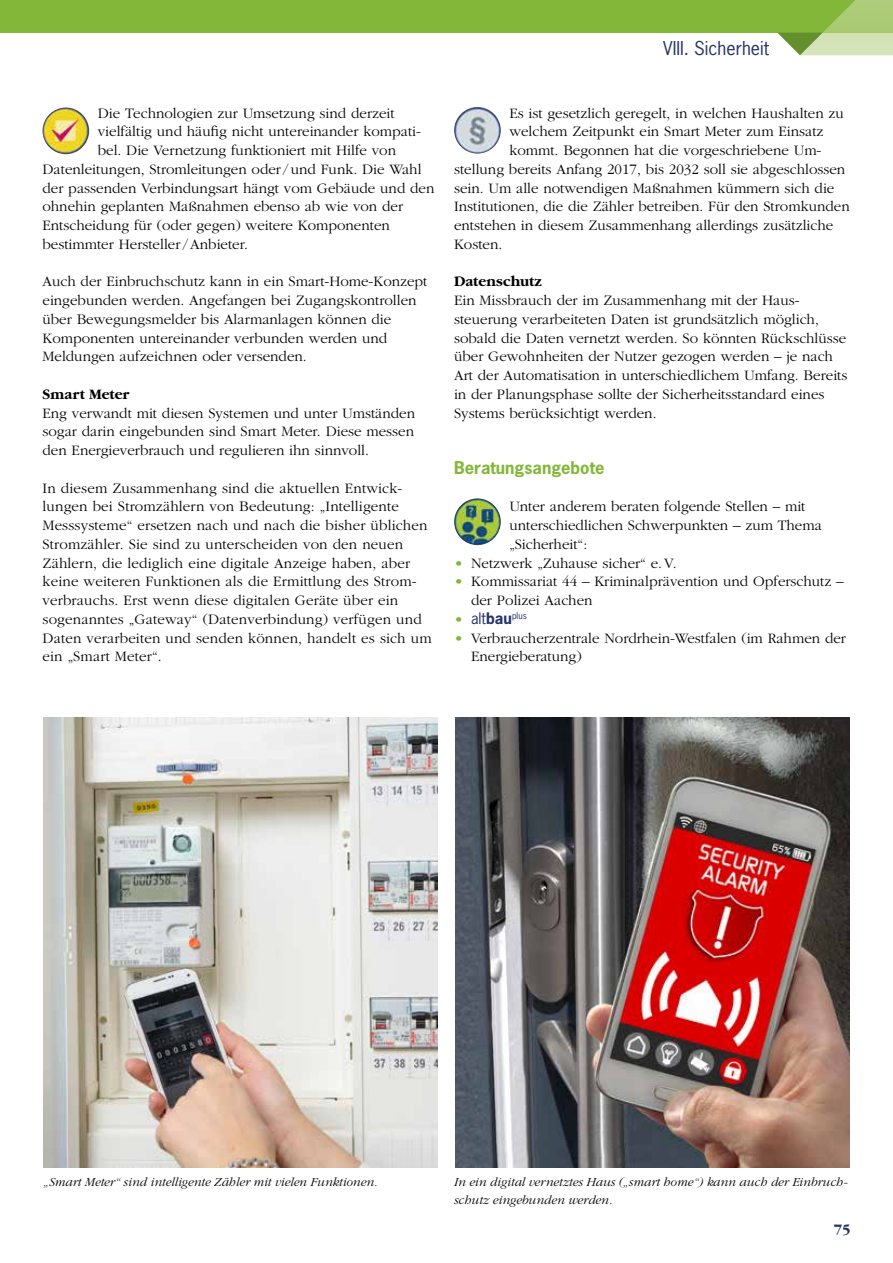
<style>
.page{position:relative;width:893px;height:1263px;background:#fff}
.page>*{position:absolute;margin:0;border:0;box-sizing:border-box;transform-origin:0 0}
.t1{font:18px "News Gothic Std";color:#233169}
.t2{font:700 16.5px "News Gothic Std";color:#82b739}
.t3{font:300 15px/18.8px "Garamond";color:#000}
.t4{font:700 15px "Garamond";color:#000}
.t5{font:700 15px "Garamond";color:#233169}
.t6{font:italic 300 12.75px/18px "Garamond";color:#000}
.t7{font:8.7px "News Gothic Std";color:#233169}
.s1{font-weight:700;color:#82b739}
.s2{font-family:"Garamond";font-weight:700;font-size:15px;color:#82b739}
.s3{font-size:15px}
.s4{font-weight:700;font-size:15px}
</style>
<div class="page">
<div style="left:0;top:0;width:893px;height:33px;background:#82b739"></div>
<svg style="left:778px;top:0;width:115px;height:55px"></svg>
<img style="left:455px;top:718px;width:394px;height:450px">
<img style="left:44px;top:718px;width:394px;height:450px">
<img style="left:43px;top:107px;width:46px;height:47px;border-radius:23px">
<img style="left:454px;top:107px;width:47px;height:47px;border-radius:23px">
<img style="left:454px;top:498px;width:47px;height:47px;border-radius:23px">
<p class="t1" style="left:663px;top:37px;width:107px">VIII. Sicherheit</p>
<p class="t3" style="left:98px;top:104px;width:298px">Die Technologien zur Umsetzung sind derzeit</p>
<p class="t3" style="left:98px;top:122px;width:325px">vielfältig und häufig nicht untereinander kompati-</p>
<p class="t3" style="left:98px;top:141px;width:300px">bel. Die Vernetzung funktioniert mit Hilfe von</p>
<p class="t3" style="left:43px;top:160px;width:381px">Datenleitungen, Stromleitungen oder /und Funk. Die Wahl</p>
<p class="t3" style="left:43px;top:179px;width:393px">der passenden Verbindungsart hängt vom Gebäude und den</p>
<p class="t3" style="left:43px;top:197px;width:362px">ohnehin geplanten Maßnahmen ebenso ab wie von der</p>
<p class="t3" style="left:43px;top:216px;width:349px">Entscheidung für (oder gegen) weitere Komponenten</p>
<p class="t3" style="left:43px;top:235px;width:207px">bestimmter Hersteller /Anbieter.</p>
<p class="t3" style="left:43px;top:272px;width:386px">Auch der Einbruchschutz kann in ein Smart-Home-Konzept eingebunden werden. Angefangen bei Zugangskontrollen über Bewegungsmelder bis Alarmanlagen können die Komponenten untereinander verbunden werden und Meldungen aufzeichnen oder versenden.</p>
<p class="t4" style="left:43px;top:386px;width:88px">Smart Meter</p>
<p class="t3" style="left:43px;top:404px;width:374px;text-align:justify">Eng verwandt mit diesen Systemen und unter Umständen sogar darin eingebunden sind Smart Meter. Diese messen den Energieverbrauch und regulieren ihn sinnvoll.</p>
<p class="t3" style="left:43px;top:479px;width:391px">In diesem Zusammenhang sind die aktuellen Entwick&shy;lungen bei Stromzählern von Bedeutung: „Intelligente Messsysteme“ ersetzen nach und nach die bisher üblichen Stromzähler. Sie sind zu unterscheiden von den neuen Zählern, die lediglich eine digitale Anzeige haben, aber keine weiteren Funktionen als die Ermittlung des Strom&shy;verbrauchs. Erst wenn diese digitalen Geräte über ein sogenanntes „Gateway“ (Datenverbindung) verfügen und Daten verarbeiten und senden können, handelt es sich um ein „Smart Meter“.</p>
<p class="t3" style="left:509px;top:104px;width:336px">Es ist gesetzlich geregelt, in welchen Haushalten zu</p>
<p class="t3" style="left:509px;top:122px;width:316px">welchem Zeitpunkt ein Smart Meter zum Einsatz</p>
<p class="t3" style="left:509px;top:141px;width:313px">kommt. Begonnen hat die vorgeschriebene Um-</p>
<p class="t3" style="left:454px;top:160px;width:393px">stellung bereits Anfang 2017, bis 2032 soll sie abgeschlossen</p>
<p class="t3" style="left:454px;top:179px;width:382px">sein. Um alle notwendigen Maßnahmen kümmern sich die</p>
<p class="t3" style="left:454px;top:197px;width:397px">Institutionen, die die Zähler betreiben. Für den Stromkunden</p>
<p class="t3" style="left:454px;top:216px;width:381px">entstehen in diesem Zusammenhang allerdings zusätzliche</p>
<p class="t3" style="left:454px;top:235px;width:50px">Kosten.</p>
<p class="t4" style="left:454px;top:274px;width:89px">Datenschutz</p>
<p class="t3" style="left:454px;top:291px;width:395px">Ein Missbrauch der im Zusammenhang mit der Haus&shy;steuerung verarbeiteten Daten ist grundsätzlich möglich, sobald die Daten vernetzt werden. So könnten Rückschlüsse über Gewohnheiten der Nutzer gezogen werden – je nach Art der Automatisation in unterschiedlichem Umfang. Bereits in der Planungsphase sollte der Sicherheitsstandard eines Systems berücksichtigt werden.</p>
<p class="t2" style="left:454px;top:457px;width:152px">Beratungsangebote</p>
<p class="t3" style="left:509px;top:497px;width:314px">Unter anderem beraten folgende Stellen – mit unterschiedlichen Schwerpunkten – zum Thema „Sicherheit“:</p>
<p class="t3" style="left:454px;top:554px;width:224px"><span class="s1">•</span> Netzwerk „Zuhause sicher“ e.V.</p>
<p class="t3" style="left:471px;top:572px;width:374px;text-indent:-17px"><span class="s1">•</span> Kommissariat 44 – Kriminalprävention und Opferschutz – der Polizei Aachen</p>
<p class="t7" style="left:454px;top:610px;width:74px"><span class="s2">•</span> <span class="s3">alt</span><span class="s4">bau</span>plus</p>
<p class="t3" style="left:471px;top:629px;width:376px;text-indent:-17px"><span class="s1">•</span> Verbraucherzentrale Nordrhein-Westfalen (im Rahmen der<br>Energieberatung)</p>
<p class="t6" style="left:44px;top:1174px;width:335px">„Smart Meter“ sind intelligente Zähler mit vielen Funktionen.</p>
<p class="t6" style="left:454px;top:1174px;width:395px">In ein digital vernetztes Haus („smart home“) kann auch der Einbruch&shy;schutz eingebunden werden.</p>
<p class="t5" style="left:834px;top:1221px;width:18px">75</p>
</div>
